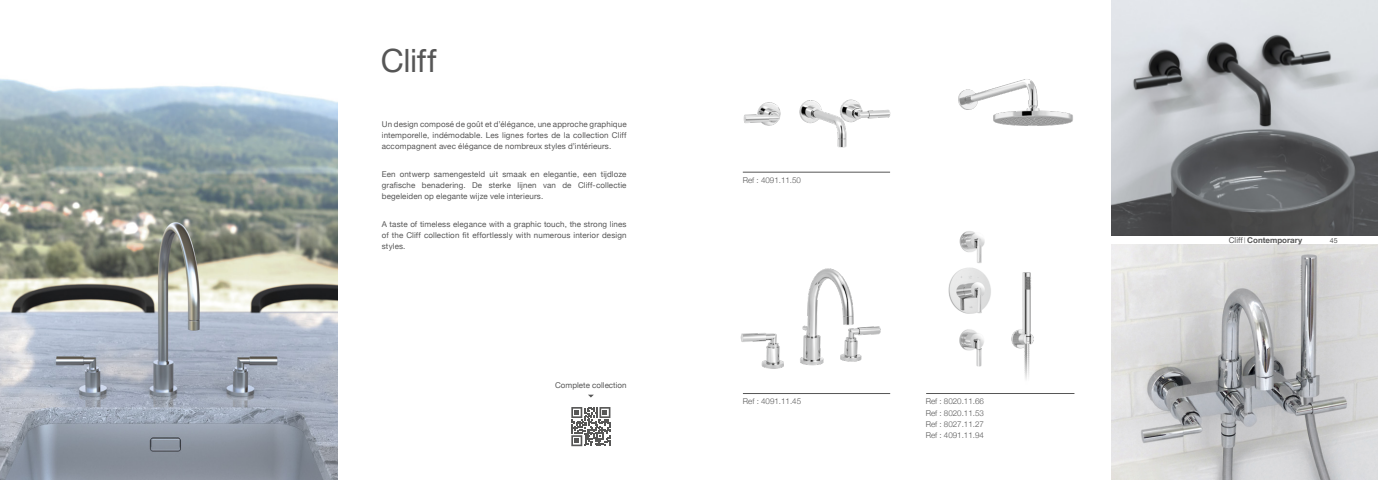
<style>
.page{position:relative;width:1378px;height:480px;background:#fff}
.page>*{position:absolute;margin:0;border:0;box-sizing:border-box;transform-origin:0 0}
.t1{font:32px "Helvetica Neue";letter-spacing:-.01em;color:#565656}
.t2{font:8px/11px "Helvetica Neue";letter-spacing:.015em;color:#565656;text-align:justify}
.t3{font:8px/11px "Helvetica Neue";letter-spacing:.015em;color:#575656;text-align:justify}
.t4{font:300 8px/11px "Helvetica Neue";color:#565656;text-align:justify}
.t5{font:700 8px "Helvetica Neue";color:#565656}
.t6{font:7px "Helvetica Neue";color:#565656}
.t7{font:5.8px "Helvetica Neue";color:#565656}
.s1{font-weight:400}
</style>
<div class="page">
<img style="left:1111px;top:244px;width:267px;height:235px">
<img style="left:1111px;top:0;width:267px;height:235px">
<hr style="left:743px;top:172px;width:147px;height:1px;background:#565656">
<hr style="left:743px;top:393px;width:147px;height:1px;background:#565656">
<hr style="left:926px;top:393px;width:148px;height:1px;background:#565656">
<img style="left:743px;top:99px;width:148px;height:49px">
<img style="left:740px;top:268px;width:141px;height:101px">
<img style="left:948px;top:231px;width:43px;height:136px">
<img style="left:1011px;top:272px;width:23px;height:107px">
<img style="left:958px;top:79px;width:115px;height:47px">
<img style="left:0;top:78px;width:337px;height:401px">
<svg style="left:588px;top:394px;width:6px;height:3px"></svg>
<svg style="left:571px;top:407px;width:40px;height:40px"></svg>
<svg style="left:571px;top:407px;width:39px;height:38px"></svg>
<h1 class="t1" style="left:381px;top:42px;width:57px">Cliff</h1>
<p class="t3" style="left:382px;top:118px;width:246px">Un design composé de goût et d’élégance, une approche graphique intemporelle, indémodable. Les lignes fortes de la collection Cliff accompagnent avec élégance de nombreux styles d’intérieurs.</p>
<p class="t2" style="left:382px;top:168px;width:246px">Een ontwerp samengesteld uit smaak en elegantie, een tijdloze grafische benadering. De sterke lijnen van de Cliff-collectie begeleiden op elegante wijze vele interieurs.</p>
<p class="t2" style="left:382px;top:218px;width:246px">A taste of timeless elegance with a graphic touch, the strong lines of the Cliff collection fit effortlessly with numerous interior design styles.</p>
<p class="t2" style="left:555px;top:379px;width:73px">Complete collection</p>
<p class="t4" style="left:743px;top:174px;width:60px">Ref : 4091.11.50</p>
<p class="t4" style="left:743px;top:395px;width:60px">Ref : 4091.11.45</p>
<p class="t4" style="left:925px;top:395px;width:60px">Ref : 8020.11.66<br>Ref : 8020.11.53<br>Ref : 8027.11.27<br>Ref : 4091.11.94</p>
<p class="t5" style="left:1228px;top:234px;width:75px"><span class="s1">Cliff</span> Contemporary</p>
<p class="t7" style="left:1244px;top:236px;width:3px">|</p>
<p class="t6" style="left:1330px;top:235px;width:9px">45</p>
</div>
